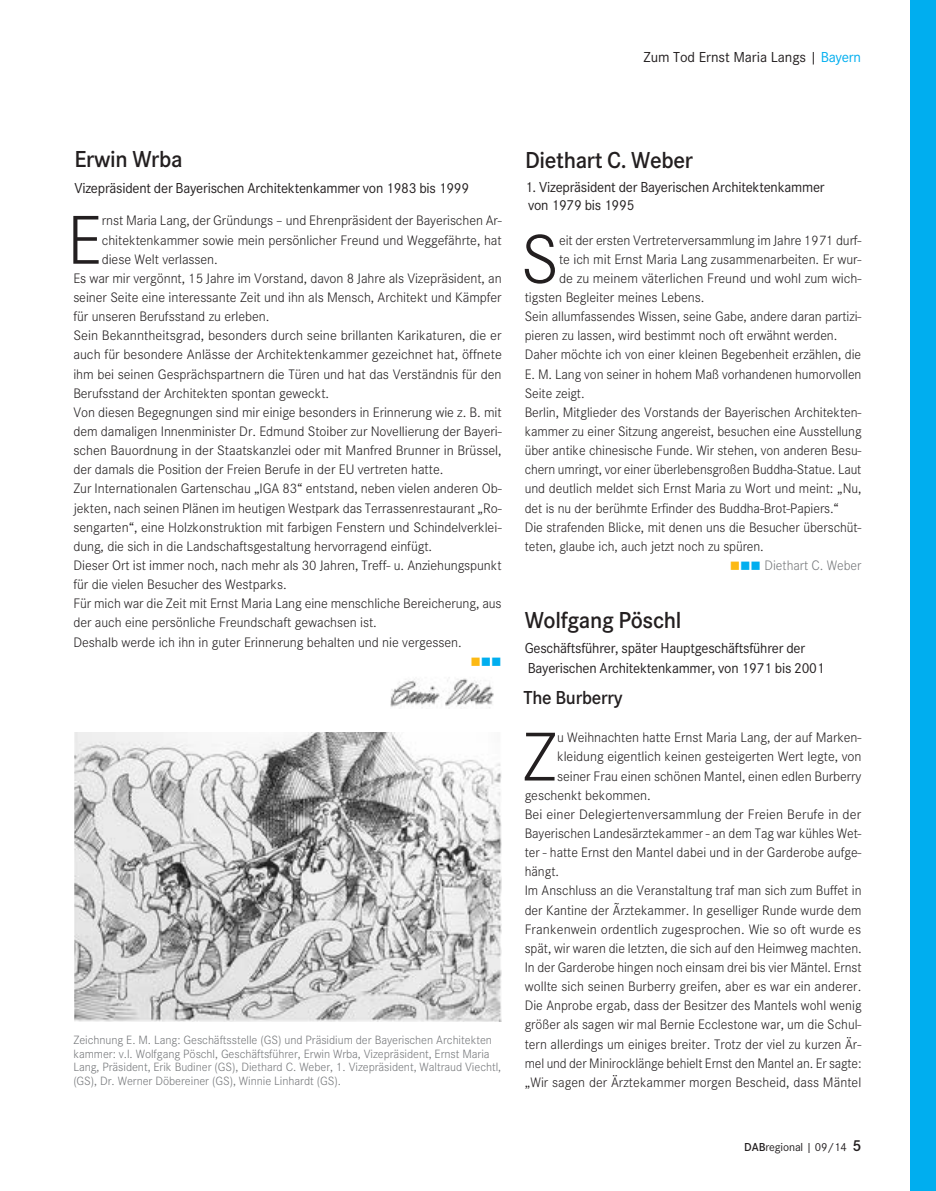
<style>
.page{position:relative;width:936px;height:1191px;background:#fff}
.page>*{position:absolute;margin:0;border:0;box-sizing:border-box;transform-origin:0 0}
.t1{font:300 71.55px "Corporate S";color:#231f20}
.t2{font:600 24px "Corporate S";letter-spacing:-.015em;color:#231f20}
.t3{font:600 19.5px "Corporate S";letter-spacing:-.015em;color:#231f20}
.t4{font:15px/18px "Corporate S";letter-spacing:-.015em;color:#231f20}
.t5{font:300 14.25px "Corporate S";letter-spacing:-.005em;color:#231f20}
.t6{font:300 14.25px "Corporate S";letter-spacing:-.005em;color:#76787b}
.t7{font:14.25px "Wingdings";color:#fcb914}
.t8{font:300 12.45px/13.5px "Corporate S";letter-spacing:-.005em;color:#76787b}
.t9{font:12px "Corporate S";letter-spacing:-.01em;color:#231f20}
.s1{color:#00aeef}
.s2{color:#fcb914}
.s3{font-weight:600}
.s4{font-weight:600;font-size:16.5px}
</style>
<div class="page">
<div style="left:910px;top:0;width:25px;height:1191px;background:#00aeef"></div>
<img style="left:75px;top:732px;width:426px;height:289px">
<img style="left:390px;top:677px;width:104px;height:32px">
<p class="t4" style="left:643px;top:48px;width:219px">Zum Tod Ernst Maria Langs | <span class="s1">Bayern</span></p>
<h2 class="t2" style="left:74px;top:145px;width:110px">Erwin Wrba</h2>
<p class="t4" style="left:74px;top:179px;width:396px">Vizepräsident der Bayerischen Architektenkammer von 1983 bis 1999</p>
<h1 class="t1" style="left:67px;top:200px;width:37px">E</h1>
<p class="t5" style="left:102px;top:213px;width:401px">rnst Maria Lang, der Gründungs – und Ehrenpräsident der Bayerischen Ar-</p>
<p class="t5" style="left:102px;top:232px;width:401px">chitektenkammer sowie mein persönlicher Freund und Weggefährte, hat</p>
<p class="t5" style="left:102px;top:251px;width:117px">diese Welt verlassen.</p>
<p class="t5" style="left:73px;top:270px;width:430px">Es war mir vergönnt, 15 Jahre im Vorstand, davon 8 Jahre als Vizepräsident, an</p>
<p class="t5" style="left:73px;top:289px;width:430px">seiner Seite eine interessante Zeit und ihn als Mensch, Architekt und Kämpfer</p>
<p class="t5" style="left:73px;top:308px;width:197px">für unseren Berufsstand zu erleben.</p>
<p class="t5" style="left:73px;top:327px;width:429px">Sein Bekanntheitsgrad, besonders durch seine brillanten Karikaturen, die er</p>
<p class="t5" style="left:73px;top:347px;width:430px">auch für besondere Anlässe der Architektenkammer gezeichnet hat, öffnete</p>
<p class="t5" style="left:73px;top:366px;width:429px">ihm bei seinen Gesprächspartnern die Türen und hat das Verständnis für den</p>
<p class="t5" style="left:73px;top:385px;width:257px">Berufsstand der Architekten spontan geweckt.</p>
<p class="t5" style="left:73px;top:404px;width:430px">Von diesen Begegnungen sind mir einige besonders in Erinnerung wie z. B. mit</p>
<p class="t5" style="left:73px;top:423px;width:430px">dem damaligen Innenminister Dr. Edmund Stoiber zur Novellierung der Bayeri-</p>
<p class="t5" style="left:73px;top:442px;width:429px">schen Bauordnung in der Staatskanzlei oder mit Manfred Brunner in Brüssel,</p>
<p class="t5" style="left:73px;top:461px;width:371px">der damals die Position der Freien Berufe in der EU vertreten hatte.</p>
<p class="t5" style="left:73px;top:481px;width:430px">Zur Internationalen Gartenschau „IGA 83“ entstand, neben vielen anderen Ob-</p>
<p class="t5" style="left:73px;top:500px;width:430px">jekten, nach seinen Plänen im heutigen Westpark das Terrassenrestaurant „Ro-</p>
<p class="t5" style="left:73px;top:519px;width:430px">sengarten“, eine Holzkonstruktion mit farbigen Fenstern und Schindelverklei-</p>
<p class="t5" style="left:73px;top:538px;width:360px">dung, die sich in die Landschaftsgestaltung hervorragend einfügt.</p>
<p class="t5" style="left:73px;top:557px;width:430px">Dieser Ort ist immer noch, nach mehr als 30 Jahren, Treff- u. Anziehungspunkt</p>
<p class="t5" style="left:73px;top:576px;width:215px">für die vielen Besucher des Westparks.</p>
<p class="t5" style="left:73px;top:595px;width:430px">Für mich war die Zeit mit Ernst Maria Lang eine menschliche Bereicherung, aus</p>
<p class="t5" style="left:73px;top:614px;width:305px">der auch eine persönliche Freundschaft gewachsen ist.</p>
<p class="t5" style="left:73px;top:634px;width:390px">Deshalb werde ich ihn in guter Erinnerung behalten und nie vergessen.</p>
<p class="t7" style="left:470px;top:654px;width:33px">■<span class="s1">■■</span></p>
<p class="t8" style="left:73px;top:1033px;width:429px">Zeichnung E. M. Lang: Geschäftsstelle (GS) und Präsidium der Bayerischen Architekten kammer: v.l. Wolfgang Pöschl, Geschäftsführer, Erwin Wrba, Vizepräsident, Ernst Maria Lang, Präsident, Erik Budiner (GS), Diethard C. Weber, 1. Vizepräsident, Waltraud Viechtl, (GS), Dr. Werner Döbereiner (GS), Winnie Linhardt (GS).</p>
<h2 class="t2" style="left:525px;top:146px;width:169px">Diethart C. Weber</h2>
<p class="t4" style="left:525px;top:178px;width:301px">1. Vizepräsident der Bayerischen Architektenkammer von 1979 bis 1995</p>
<h1 class="t1" style="left:520px;top:219px;width:40px">S</h1>
<p class="t5" style="left:559px;top:232px;width:304px">eit der ersten Vertreterversammlung im Jahre 1971 durf-</p>
<p class="t5" style="left:559px;top:251px;width:304px">te ich mit Ernst Maria Lang zusammenarbeiten. Er wur-</p>
<p class="t5" style="left:559px;top:270px;width:304px">de zu meinem väterlichen Freund und wohl zum wich-</p>
<p class="t5" style="left:524px;top:289px;width:181px">tigsten Begleiter meines Lebens.</p>
<p class="t5" style="left:524px;top:308px;width:338px">Sein allumfassendes Wissen, seine Gabe, andere daran partizi-</p>
<p class="t5" style="left:524px;top:327px;width:314px">pieren zu lassen, wird bestimmt noch oft erwähnt werden.</p>
<p class="t5" style="left:524px;top:347px;width:338px">Daher möchte ich von einer kleinen Begebenheit erzählen, die</p>
<p class="t5" style="left:524px;top:366px;width:338px">E. M. Lang von seiner in hohem Maß vorhandenen humorvollen</p>
<p class="t5" style="left:524px;top:385px;width:61px">Seite zeigt.</p>
<p class="t5" style="left:524px;top:404px;width:338px">Berlin, Mitglieder des Vorstands der Bayerischen Architekten-</p>
<p class="t5" style="left:524px;top:423px;width:338px">kammer zu einer Sitzung angereist, besuchen eine Ausstellung</p>
<p class="t5" style="left:524px;top:442px;width:338px">über antike chinesische Funde. Wir stehen, von anderen Besu-</p>
<p class="t5" style="left:524px;top:461px;width:338px">chern umringt, vor einer überlebensgroßen Buddha-Statue. Laut</p>
<p class="t5" style="left:524px;top:481px;width:338px">und deutlich meldet sich Ernst Maria zu Wort und meint: „Nu,</p>
<p class="t5" style="left:524px;top:500px;width:316px">det is nu der berühmte Erfinder des Buddha-Brot-Papiers.“</p>
<p class="t5" style="left:524px;top:519px;width:338px">Die strafenden Blicke, mit denen uns die Besucher überschüt-</p>
<p class="t5" style="left:524px;top:538px;width:241px">teten, glaube ich, auch jetzt noch zu spüren.</p>
<p class="t6" style="left:729px;top:557px;width:133px"><span class="s2">■</span><span class="s1">■■</span> Diethart C. Weber</p>
<h2 class="t2" style="left:524px;top:606px;width:158px">Wolfgang Pöschl</h2>
<p class="t4" style="left:524px;top:639px;width:301px;line-height:19.5px">Geschäftsführer, später Hauptgeschäftsführer der<br>Bayerischen Architektenkammer, von 1971 bis 2001</p>
<h3 class="t3" style="left:523px;top:686px;width:101px">The Burberry</h3>
<h1 class="t1" style="left:522px;top:716px;width:37px">Z</h1>
<p class="t5" style="left:557px;top:729px;width:306px">u Weihnachten hatte Ernst Maria Lang, der auf Marken-</p>
<p class="t5" style="left:557px;top:748px;width:306px">kleidung eigentlich keinen gesteigerten Wert legte, von</p>
<p class="t5" style="left:557px;top:768px;width:306px">seiner Frau einen schönen Mantel, einen edlen Burberry</p>
<p class="t5" style="left:524px;top:787px;width:127px">geschenkt bekommen.</p>
<p class="t5" style="left:524px;top:806px;width:338px">Bei einer Delegiertenversammlung der Freien Berufe in der</p>
<p class="t5" style="left:524px;top:825px;width:338px">Bayerischen Landesärztekammer - an dem Tag war kühles Wet-</p>
<p class="t5" style="left:524px;top:844px;width:338px">ter - hatte Ernst den Mantel dabei und in der Garderobe aufge-</p>
<p class="t5" style="left:524px;top:863px;width:36px">hängt.</p>
<p class="t5" style="left:524px;top:882px;width:338px">Im Anschluss an die Veranstaltung traf man sich zum Buffet in</p>
<p class="t5" style="left:524px;top:901px;width:338px">der Kantine der Ãrztekammer. In geselliger Runde wurde dem</p>
<p class="t5" style="left:524px;top:921px;width:338px">Frankenwein ordentlich zugesprochen. Wie so oft wurde es</p>
<p class="t5" style="left:524px;top:940px;width:338px">spät, wir waren die letzten, die sich auf den Heimweg machten.</p>
<p class="t5" style="left:524px;top:959px;width:338px">In der Garderobe hingen noch einsam drei bis vier Mäntel. Ernst</p>
<p class="t5" style="left:524px;top:978px;width:338px">wollte sich seinen Burberry greifen, aber es war ein anderer.</p>
<p class="t5" style="left:524px;top:997px;width:338px">Die Anprobe ergab, dass der Besitzer des Mantels wohl wenig</p>
<p class="t5" style="left:524px;top:1016px;width:338px">größer als sagen wir mal Bernie Ecclestone war, um die Schul-</p>
<p class="t5" style="left:524px;top:1035px;width:338px">tern allerdings um einiges breiter. Trotz der viel zu kurzen Är-</p>
<p class="t5" style="left:524px;top:1055px;width:338px">mel und der Minirocklänge behielt Ernst den Mantel an. Er sagte:</p>
<p class="t5" style="left:524px;top:1074px;width:338px">„Wir sagen der Ärztekammer morgen Bescheid, dass Mäntel</p>
<p class="t9" style="left:744px;top:1140px;width:119px"><span class="s3">DAB</span>regional | 09/14 <span class="s4">5</span></p>
</div>
